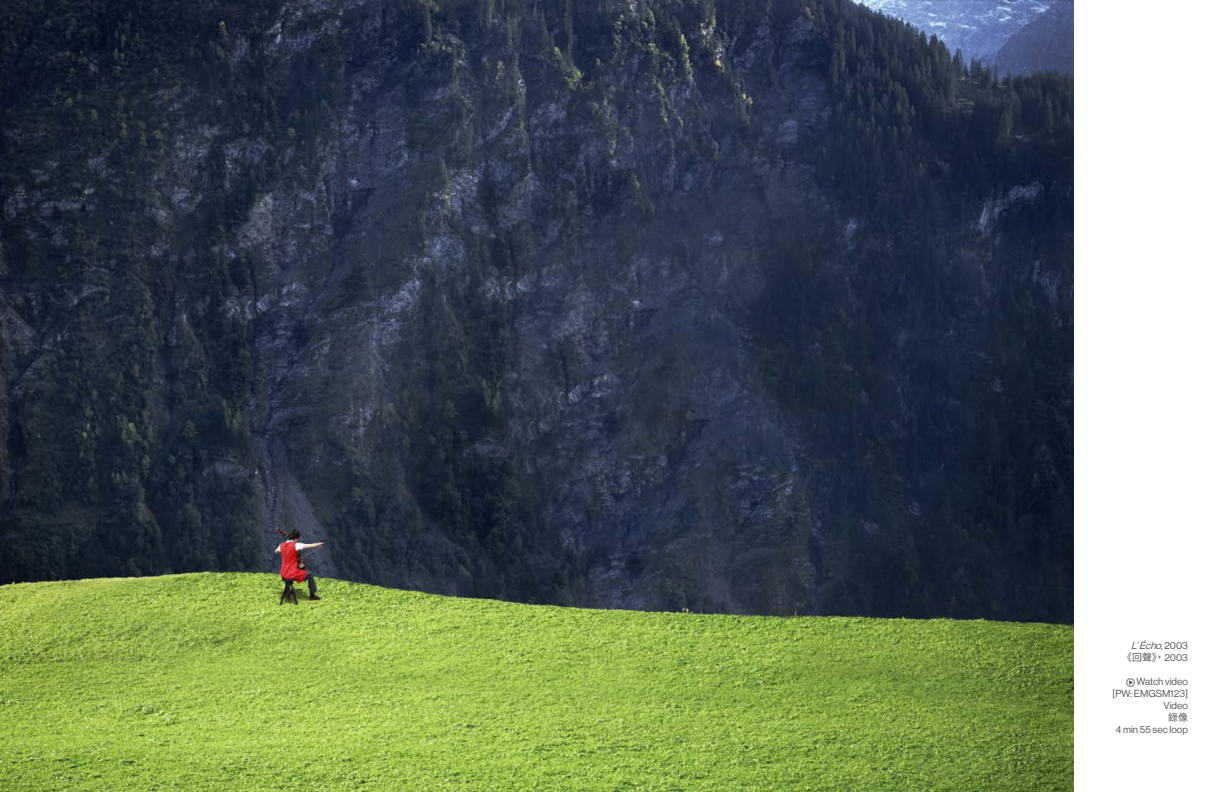
<style>
.page{position:relative;width:1224px;height:792px;background:#fff}
.page>*{position:absolute;margin:0;border:0;box-sizing:border-box;transform-origin:0 0}
.t1{font:10px/12px "Haas Grot Disp 55 Roman";color:#58595b;text-align:right}
.t2{font:italic 10px "Haas Grot Disp 55 Roman";color:#58595b}
.t3{font:10px "Noto Sans CJ Khk";color:#58595b}
.s1{font-style:normal}
.s2{font-family:"Haas Grot Disp 55 Roman"}
</style>
<div class="page">
<img style="left:0;top:0;width:1074px;height:792px">
<svg style="left:1127px;top:678px;width:8px;height:8px"></svg>
<p class="t2" style="left:1131px;top:640px;width:58px">L’Écho,<span class="s1">2 0 0 3</span></p>
<p class="t3" style="left:1122px;top:652px;width:67px">《回聲》， <span class="s2">2003</span></p>
<p class="t1" style="left:1112px;top:676px;width:77px">Watch video<br>[PW: EMGSM123]<br>Video</p>
<p class="t3" style="left:1168px;top:712px;width:21px">錄像</p>
<p class="t1" style="left:1116px;top:724px;width:74px">4 min 55 sec loop</p>
</div>
